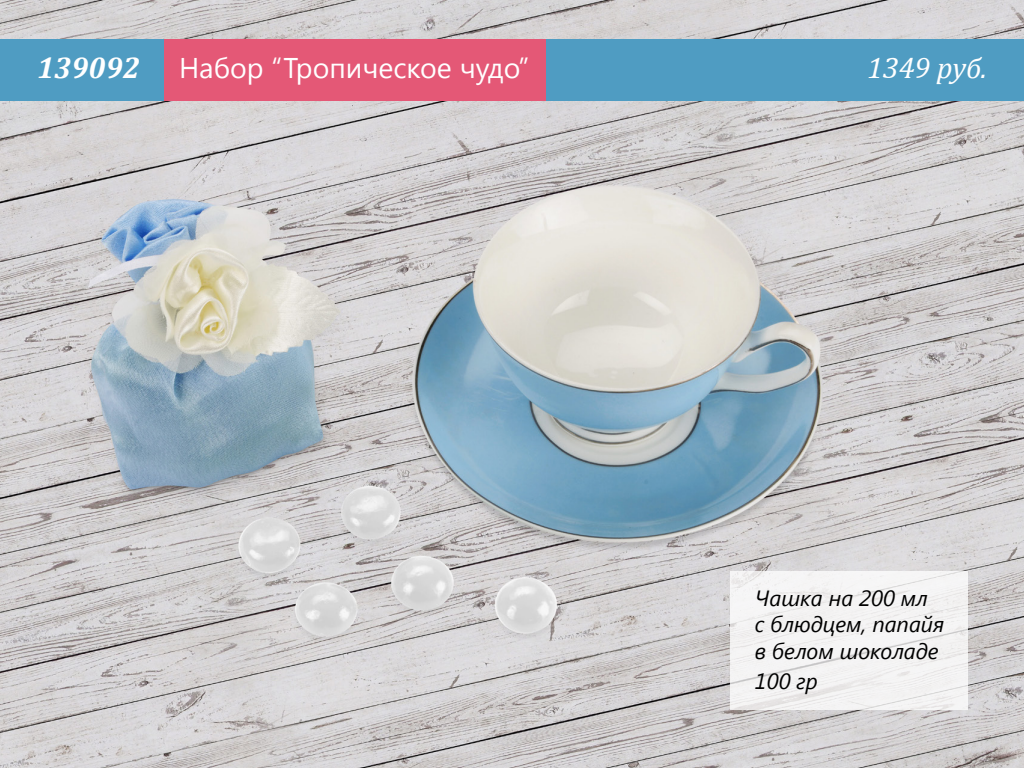
<style>
.page{position:relative;width:1024px;height:768px;background:#fff}
.page>*{position:absolute;margin:0;border:0;box-sizing:border-box;transform-origin:0 0}
.t1{font:italic 30px "Cambria";color:#fff}
.t2{font:italic 700 30px "Cambria";color:#fff}
.t3{font:28.5px "Segoe UI";color:#fff}
.t4{font:italic 22px/26.4px "Segoe UI";color:#000}
</style>
<div class="page">
<img style="left:0;top:0;width:1024px;height:768px">
<svg style="left:730px;top:571px;width:238px;height:139px;fill:#f4f4f4"></svg>
<div style="left:0;top:39px;width:165px;height:61px;background:#4f9cc2"></div>
<div style="left:516px;top:39px;width:508px;height:61px;background:#4f9cc2"></div>
<div style="left:165px;top:39px;width:381px;height:61px;background:#e45876"></div>
<h1 class="t2" style="left:37px;top:46px;width:105px">139092</h1>
<p class="t3" style="left:179px;top:49px;width:352px">Набор “Тропическое чудо”</p>
<h1 class="t1" style="left:867px;top:46px;width:122px">1349 руб.</h1>
<p class="t4" style="left:755px;top:584px;width:191px">Чашка на 200 мл<br>с блюдцем, папайя в белом шоколаде</p>
<p class="t4" style="left:755px;top:667px;width:64px">100 гр</p>
</div>
